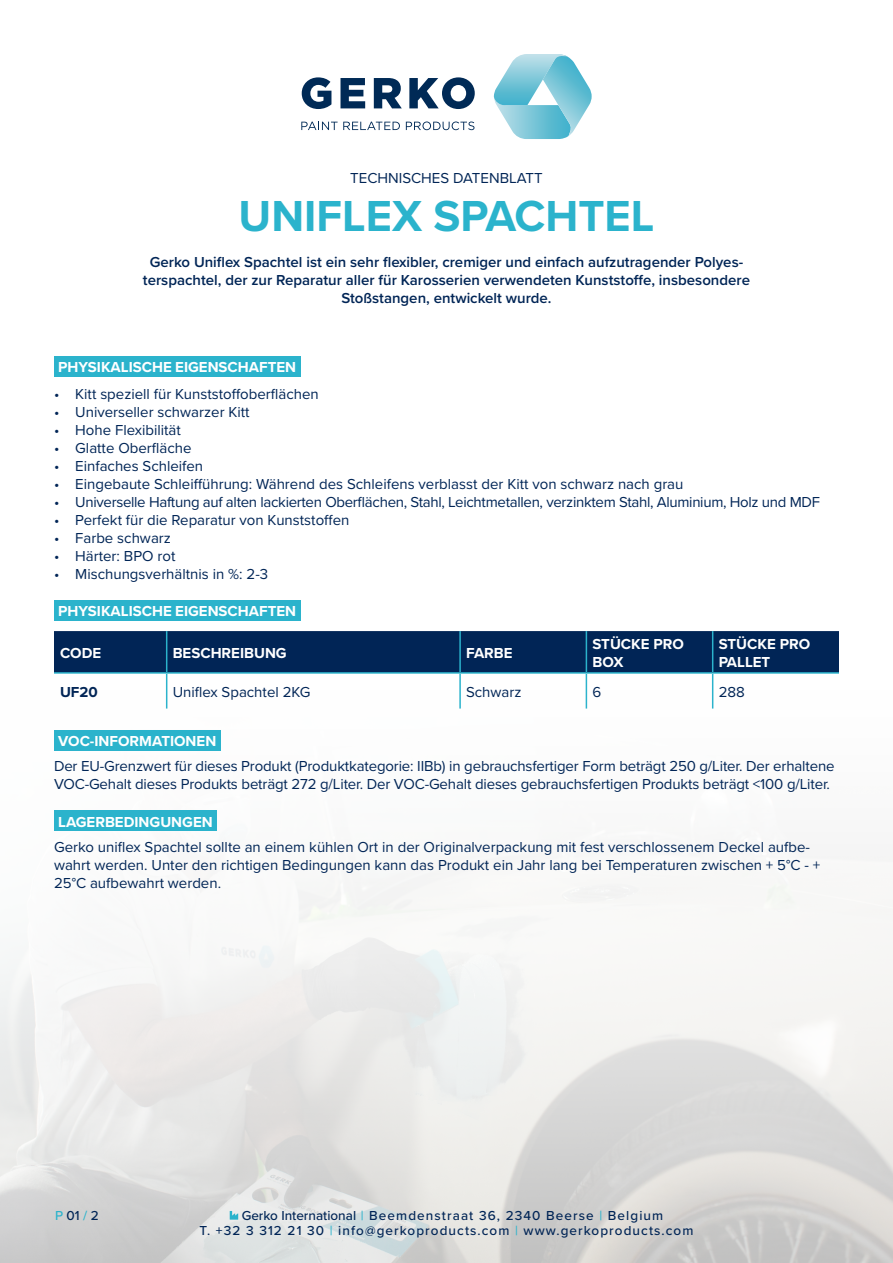
<style>
.page{position:relative;width:893px;height:1263px;background:#fff}
.page>*{position:absolute;margin:0;border:0;box-sizing:border-box;transform-origin:0 0}
.t1{font:700 45px "Proxima Nova";color:#2bb3cc}
.Alineastijl{font:15px/18px "Proxima Nova";color:#012556}
.t2{font:600 15px/18px "Proxima Nova";color:#012556;text-align:center}
.t3{font:700 15px/18px "Proxima Nova";color:#fff}
.Alineastijl-2{font:15px "Proxima Nova";letter-spacing:-.02em;color:#012556}
.t4{font:700 15px "Proxima Nova";color:#012556}
.t5{font:500 13.5px/15px "Proxima Nova";letter-spacing:.08em;color:#012556}
.s1{color:#2bb3cc}
</style>
<div class="page">
<svg style="left:301px;top:122px;width:99px;height:8px"></svg>
<svg style="left:406px;top:122px;width:68px;height:8px"></svg>
<svg style="left:302px;top:77px;width:29px;height:32px"></svg>
<svg style="left:340px;top:78px;width:25px;height:30px"></svg>
<svg style="left:374px;top:78px;width:28px;height:30px"></svg>
<svg style="left:409px;top:77px;width:66px;height:32px"></svg>
<svg style="left:494px;top:54px;width:98px;height:85px"></svg>
<img style="left:0;top:674px;width:893px;height:589px">
<svg style="left:230px;top:1211px;width:8px;height:8px"></svg>
<div style="left:54px;top:356px;width:246px;height:20px;background:#2bb3cc"></div>
<div style="left:54px;top:730px;width:166px;height:20px;background:#2bb3cc"></div>
<div style="left:54px;top:810px;width:163px;height:21px;background:#2bb3cc"></div>
<div style="left:54px;top:600px;width:246px;height:20px;background:#2bb3cc"></div>
<div style="left:54px;top:631px;width:785px;height:41px;background:#012556"></div>
<hr style="left:166px;top:631px;width:1px;height:41px;background:#2bb3cc">
<hr style="left:459px;top:631px;width:2px;height:41px;background:#2bb3cc">
<hr style="left:586px;top:631px;width:1px;height:41px;background:#2bb3cc">
<hr style="left:712px;top:631px;width:1px;height:41px;background:#2bb3cc">
<hr style="left:166px;top:674px;width:1px;height:34px;background:#2bb3cc">
<hr style="left:459px;top:674px;width:2px;height:34px;background:#2bb3cc">
<hr style="left:586px;top:674px;width:1px;height:34px;background:#2bb3cc">
<hr style="left:712px;top:674px;width:1px;height:34px;background:#2bb3cc">
<hr style="left:54px;top:672px;width:113px;height:2px;background:#2bb3cc">
<hr style="left:167px;top:672px;width:293px;height:2px;background:#2bb3cc">
<hr style="left:460px;top:672px;width:126px;height:2px;background:#2bb3cc">
<hr style="left:586px;top:672px;width:127px;height:2px;background:#2bb3cc">
<hr style="left:713px;top:672px;width:126px;height:2px;background:#2bb3cc">
<p class="Alineastijl" style="left:350px;top:168px;width:194px">TECHNISCHES DATENBLATT</p>
<p class="t1" style="left:239px;top:182px;width:417px">UNIFLEX SPACHTEL</p>
<p class="t2" style="left:143px;top:252px;width:609px">Gerko Uniflex Spachtel ist ein sehr flexibler, cremiger und einfach aufzutragender Polyes&shy;terspachtel, der zur Reparatur aller für Karosserien verwendeten Kunststoffe, insbesondere<br>Stoßstangen, entwickelt wurde.</p>
<p class="t3" style="left:58px;top:358px;width:239px">PHYSIKALISCHE EIGENSCHAFTEN</p>
<p class="Alineastijl" style="left:54px;top:384px;width:266px">• Kitt speziell für Kunststoffoberflächen</p>
<p class="Alineastijl" style="left:54px;top:402px;width:197px">• Universeller schwarzer Kitt</p>
<p class="Alineastijl" style="left:54px;top:420px;width:128px">• Hohe Flexibilität</p>
<p class="Alineastijl" style="left:54px;top:438px;width:139px">• Glatte Oberfläche</p>
<p class="Alineastijl" style="left:54px;top:456px;width:151px">• Einfaches Schleifen</p>
<p class="Alineastijl" style="left:54px;top:474px;width:631px">• Eingebaute Schleifführung: Während des Schleifens verblasst der Kitt von schwarz nach grau</p>
<p class="Alineastijl-2" style="left:54px;top:491px;width:768px">• Universelle Haftung auf alten lackierten Oberflächen, Stahl, Leichtmetallen, verzinktem Stahl, Aluminium, Holz und MDF</p>
<p class="Alineastijl" style="left:54px;top:510px;width:297px">• Perfekt für die Reparatur von Kunststoffen</p>
<p class="Alineastijl" style="left:54px;top:528px;width:118px">• Farbe schwarz</p>
<p class="Alineastijl" style="left:54px;top:546px;width:123px">• Härter: BPO rot</p>
<p class="Alineastijl" style="left:54px;top:564px;width:216px">• Mischungsverhältnis in %: 2-3</p>
<p class="t3" style="left:58px;top:602px;width:239px">PHYSIKALISCHE EIGENSCHAFTEN</p>
<p class="t3" style="left:60px;top:644px;width:43px">CODE</p>
<p class="t3" style="left:173px;top:644px;width:116px">BESCHREIBUNG</p>
<p class="t3" style="left:466px;top:644px;width:48px">FARBE</p>
<p class="t3" style="left:592px;top:635px;width:93px">STÜCKE PRO<br>BOX</p>
<p class="t3" style="left:719px;top:635px;width:93px">STÜCKE PRO<br>PALLET</p>
<p class="t4" style="left:60px;top:680px;width:39px">UF20</p>
<p class="Alineastijl" style="left:173px;top:682px;width:139px">Uniflex Spachtel 2KG</p>
<p class="Alineastijl" style="left:466px;top:682px;width:57px">Schwarz</p>
<p class="Alineastijl" style="left:592px;top:682px;width:10px">6</p>
<p class="Alineastijl" style="left:719px;top:682px;width:28px">288</p>
<p class="t3" style="left:58px;top:732px;width:159px">VOC-INFORMATIONEN</p>
<p class="Alineastijl" style="left:54px;top:757px;width:782px">Der EU-Grenzwert für dieses Produkt (Produktkategorie: IIBb) in gebrauchsfertiger Form beträgt 250 g/Liter. Der erhaltene<br>VOC-Gehalt dieses Produkts beträgt 272 g/Liter. Der VOC-Gehalt dieses gebrauchsfertigen Produkts beträgt &lt;100 g/Liter.</p>
<p class="t3" style="left:58px;top:812px;width:156px">LAGERBEDINGUNGEN</p>
<p class="Alineastijl" style="left:54px;top:837px;width:768px">Gerko uniflex Spachtel sollte an einem kühlen Ort in der Originalverpackung mit fest verschlossenem Deckel aufbe&shy;wahrt werden. Unter den richtigen Bedingungen kann das Produkt ein Jahr lang bei Temperaturen zwischen + 5°C - +<br>25°C aufbewahrt werden.</p>
<p class="t5" style="left:55px;top:1207px;width:45px"><span class="s1">P</span> 01 <span class="s1">/</span> 2</p>
<p class="t5" style="left:199px;top:1207px;width:495px;text-indent:42px">Gerko International <span class="s1">|</span> Beemdenstraat 36, 2340 Beerse <span class="s1">|</span> Belgium<br>T. +32 3 312 21 30 <span class="s1">|</span> info@gerkoproducts.com <span class="s1">|</span> www.gerkoproducts.com</p>
</div>
